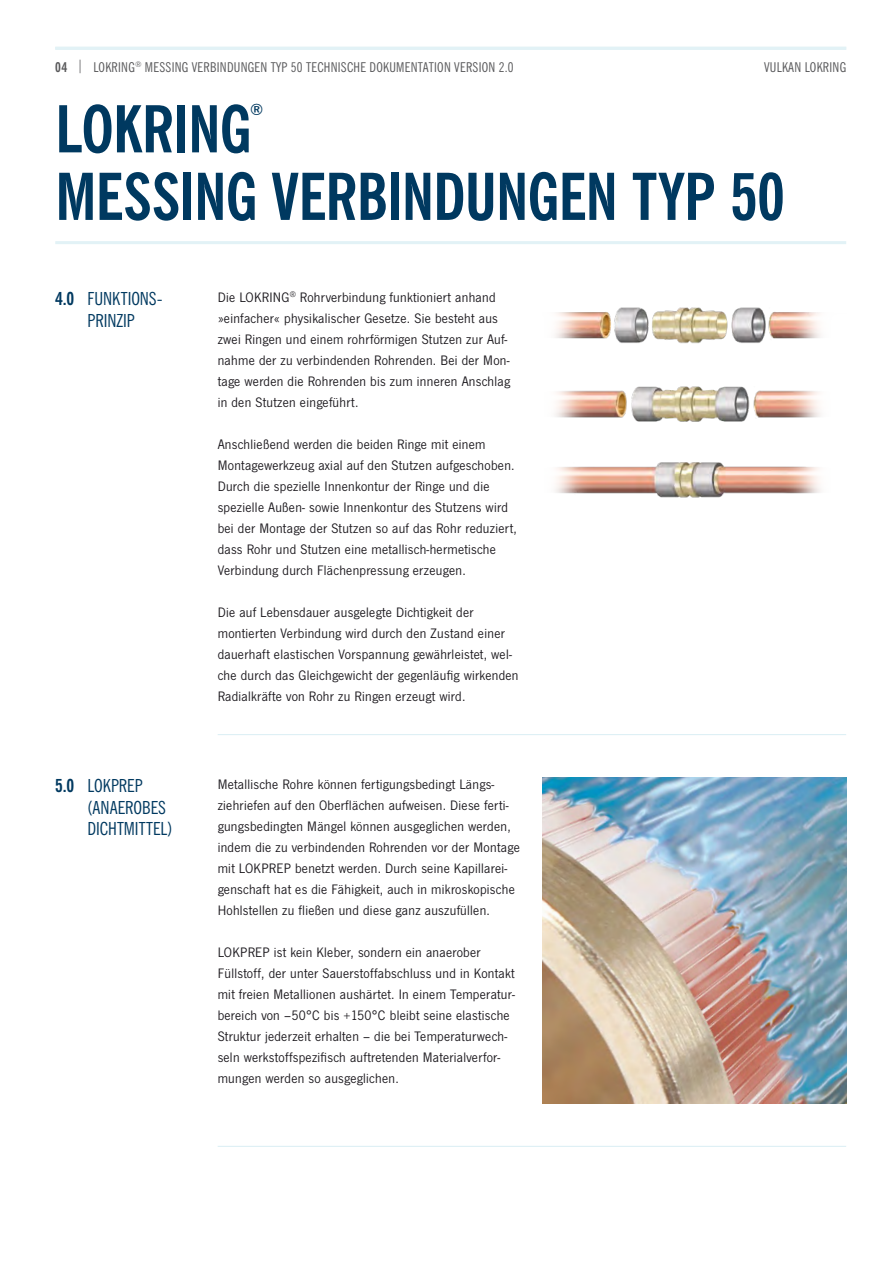
<style>
.page{position:relative;width:893px;height:1263px;background:#fff}
.page>*{position:absolute;margin:0;border:0;box-sizing:border-box;transform-origin:0 0}
.t1{font:700 condensed 64.5px "News Gothic BT";letter-spacing:-.015em;color:#003960}
.t2{font:condensed 18px/21.6px "News Gothic BT";letter-spacing:-.005em;color:#003960;text-align:center}
.t3{font:700 condensed 15.75px "News Gothic BT";color:#003960}
.t4{font:14.25px/21px "News Gothic T";letter-spacing:.02em;color:#1a171c}
.t5{font:condensed 13.5px "News Gothic BT";letter-spacing:.02em;color:#58585a}
.s1{font-weight:700}
</style>
<div class="page">
<hr style="left:55px;top:241px;width:791px;height:3px;background:#e2f2f6">
<hr style="left:55px;top:47px;width:791px;height:3px;background:#e2f2f6">
<img style="left:555px;top:307px;width:266px;height:191px">
<img style="left:543px;top:777px;width:303px;height:326px">
<hr style="left:218px;top:734px;width:628px;height:1px;background:#daeef4">
<hr style="left:218px;top:1146px;width:628px;height:1px;background:#daeef4">
<p class="t5" style="left:55px;top:59px;width:460px"><span class="s1">04</span> | LOKRING<sup>®</sup> MESSING VERBINDUNGEN TYP 50 TECHNISCHE DOKUMENTATION VERSION 2.0</p>
<p class="t5" style="left:764px;top:59px;width:84px">VULKAN LOKRING</p>
<h1 class="t1" style="left:55px;top:90px;width:198px">LOKRING</h1>
<p class="t3" style="left:250px;top:100px;width:15px">®</p>
<h1 class="t1" style="left:55px;top:157px;width:731px">MESSING VERBINDUNGEN TYP 50</h1>
<p class="t2" style="left:55px;top:288px;width:109px"><span class="s1">4.0</span> FUNKTIONS-<br>PRINZIP</p>
<p class="t2" style="left:88px;top:775px;width:86px;text-align:left;text-indent:-32px"><span class="s1">5.0</span> LOKPREP (ANAEROBES<br>DICHTMITTEL)</p>
<p class="t4" style="left:218px;top:286px;width:294px">Die LOKRING<sup>®</sup> Rohrverbindung funktioniert anhand »einfacher« physikalischer Gesetze. Sie besteht aus zwei Ringen und einem rohrförmigen Stutzen zur Auf&shy;nahme der zu verbindenden Rohrenden. Bei der Mon&shy;tage werden die Rohrenden bis zum inneren Anschlag in den Stutzen eingeführt.</p>
<p class="t4" style="left:218px;top:434px;width:301px">Anschließend werden die beiden Ringe mit einem Montagewerkzeug axial auf den Stutzen aufgeschoben.<br>Durch die spezielle Innenkontur der Ringe und die spezielle Außen- sowie Innenkontur des Stutzens wird bei der Montage der Stutzen so auf das Rohr reduziert, dass Rohr und Stutzen eine metallisch-hermetische Verbindung durch Flächenpressung erzeugen.</p>
<p class="t4" style="left:218px;top:602px;width:302px">Die auf Lebensdauer ausgelegte Dichtigkeit der montierten Verbindung wird durch den Zustand einer dauerhaft elastischen Vorspannung gewährleistet, wel&shy;che durch das Gleichgewicht der gegenläufig wirkenden Radialkräfte von Rohr zu Ringen erzeugt wird.</p>
<p class="t4" style="left:218px;top:773px;width:304px">Metallische Rohre können fertigungsbedingt Längs&shy;ziehriefen auf den Oberflächen aufweisen. Diese ferti&shy;gungsbedingten Mängel können ausgeglichen werden, indem die zu verbindenden Rohrenden vor der Montage mit LOKPREP benetzt werden. Durch seine Kapillarei&shy;genschaft hat es die Fähigkeit, auch in mikroskopische Hohlstellen zu fließen und diese ganz auszufüllen.</p>
<p class="t4" style="left:218px;top:941px;width:299px">LOKPREP ist kein Kleber, sondern ein anaerober Füllstoff, der unter Sauerstoffabschluss und in Kontakt mit freien Metallionen aushärtet. In einem Temperatur&shy;bereich von –50°C bis +150°C bleibt seine elastische Struktur jederzeit erhalten – die bei Temperaturwech&shy;seln werkstoffspezifisch auftretenden Materialverfor&shy;mungen werden so ausgeglichen.</p>
</div>
